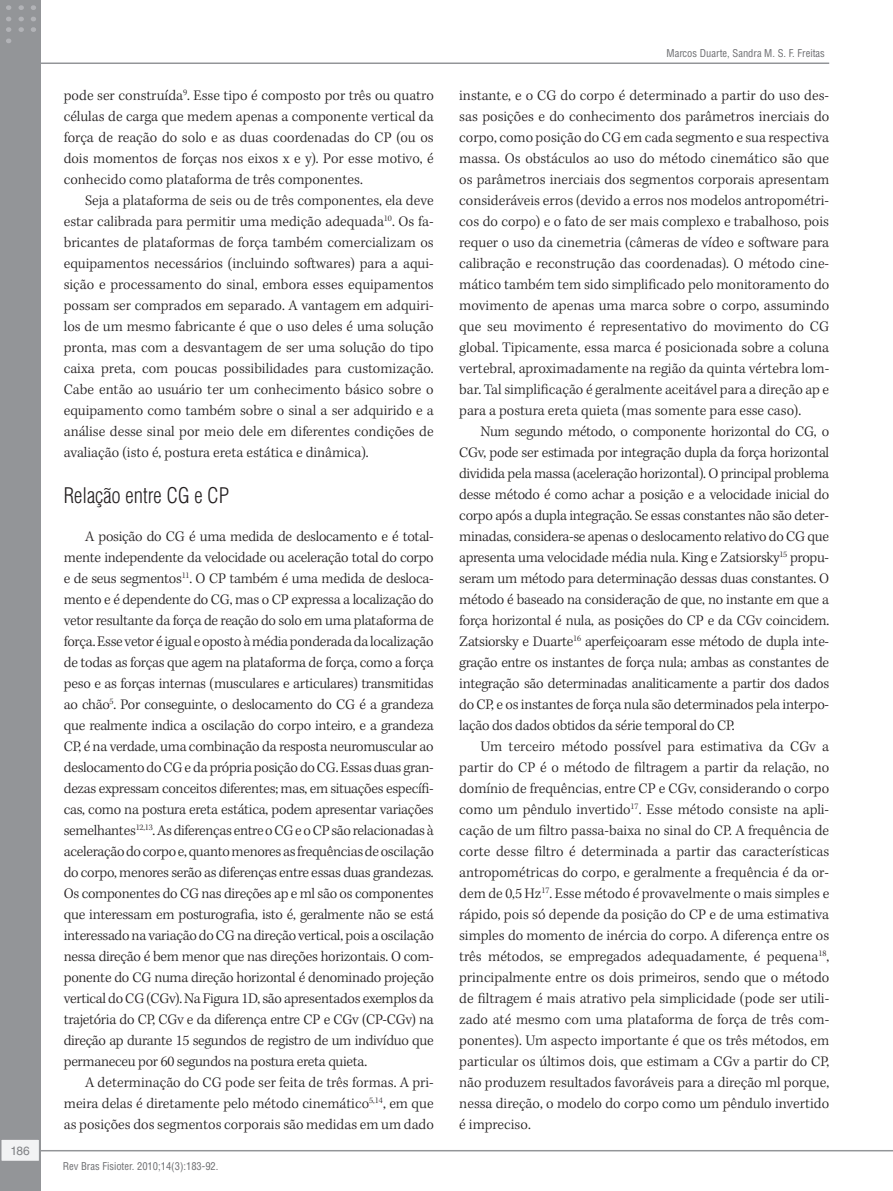
<style>
.page{position:relative;width:893px;height:1191px;background:#fff}
.page>*{position:absolute;margin:0;border:0;box-sizing:border-box;transform-origin:0 0}
.t1{font:300 condensed 21px "Helvetica LT Std";color:#231f20}
.t2{font:300 15px/21px "Kepler Std";color:#231f20;text-align:justify}
.t3{font:12px "Helvetica LT Std";color:#808285}
.t4{font:condensed 10.5px "Helvetica LT Std";color:#6c6d70}
</style>
<div class="page">
<hr style="left:14px;top:1150px;width:879px;height:1px;background:#939598">
<hr style="left:13px;top:62px;width:816px;height:2px;background:#939598">
<div style="left:0;top:0;width:40px;height:1191px;background:#939598"></div>
<div style="left:1px;top:1139px;width:39px;height:22px;background:#f2f3f4"></div>
<div style="left:0;top:1138px;width:40px;height:24px;border:2px solid #939598"></div>
<svg style="left:6px;top:39px;width:5px;height:4px"></svg>
<svg style="left:6px;top:27px;width:5px;height:5px"></svg>
<svg style="left:6px;top:17px;width:5px;height:4px"></svg>
<svg style="left:6px;top:5px;width:5px;height:5px"></svg>
<svg style="left:19px;top:27px;width:5px;height:5px"></svg>
<svg style="left:19px;top:17px;width:5px;height:4px"></svg>
<svg style="left:19px;top:5px;width:5px;height:5px"></svg>
<svg style="left:31px;top:27px;width:5px;height:5px"></svg>
<svg style="left:31px;top:17px;width:5px;height:4px"></svg>
<svg style="left:31px;top:5px;width:5px;height:5px"></svg>
<p class="t3" style="left:10px;top:1143px;width:21px">186</p>
<p class="t2" style="left:64px;top:85px;width:371px">pode ser construída<sup>9</sup>. Esse tipo é composto por três ou quatro células de carga que medem apenas a componente vertical da força de reação do solo e as duas coordenadas do CP (ou os dois momentos de forças nos eixos x e y). Por esse motivo, é conhecido como plataforma de três componentes.</p>
<p class="t2" style="left:64px;top:190px;width:371px;text-indent:21px">Seja a plataforma de seis ou de três componentes, ela deve estar calibrada para permitir uma medição adequada<sup>10</sup>. Os fa&shy;bricantes de plataformas de força também comercializam os equipamentos necessários (incluindo softwares) para a aqui&shy;sição e processamento do sinal, embora esses equipamentos possam ser comprados em separado. A vantagem em adquiri&shy;los de um mesmo fabricante é que o uso deles é uma solução pronta, mas com a desvantagem de ser uma solução do tipo caixa preta, com poucas possibilidades para customização.<br>Cabe então ao usuário ter um conhecimento básico sobre o equipamento como também sobre o sinal a ser adquirido e a análise desse sinal por meio dele em diferentes condições de avaliação (isto é, postura ereta estática e dinâmica).</p>
<h1 class="t1" style="left:64px;top:483px;width:167px">Relação entre CG e CP</h1>
<p class="t2" style="left:64px;top:526px;width:371px;text-indent:21px">A posição do CG é uma medida de deslocamento e é total&shy;mente independente da velocidade ou aceleração total do corpo e de seus segmentos<sup>11</sup>. O CP também é uma medida de desloca&shy;mento e é dependente do CG, mas o CP expressa a localização do vetor resultante da força de reação do solo em uma plataforma de força. Esse vetor é igual e oposto à média ponderada da localização de todas as forças que agem na plataforma de força, como a força peso e as forças internas (musculares e articulares) transmitidas ao chão<sup>5</sup>. Por conseguinte, o deslocamento do CG é a grandeza que realmente indica a oscilação do corpo inteiro, e a grandeza CP, é na verdade, uma combinação da resposta neuromuscular ao deslocamento do CG e da própria posição do CG. Essas duas gran&shy;dezas expressam conceitos diferentes; mas, em situações específi&shy;cas, como na postura ereta estática, podem apresentar variações semelhantes<sup>12,13</sup>. As diferenças entre o CG e o CP são relacionadas à aceleração do corpo e, quanto menores as frequências de oscilação do corpo, menores serão as diferenças entre essas duas grandezas.<br>Os componentes do CG nas direções ap e ml são os componentes que interessam em posturografia, isto é, geralmente não se está interessado na variação do CG na direção vertical, pois a oscilação nessa direção é bem menor que nas direções horizontais. O com&shy;ponente do CG numa direção horizontal é denominado projeção vertical do CG (CGv). Na Figura 1D, são apresentados exemplos da trajetória do CP, CGv e da diferença entre CP e CGv (CP-CGv) na direção ap durante 15 segundos de registro de um indivíduo que permaneceu por 60 segundos na postura ereta quieta.</p>
<p class="t2" style="left:64px;top:1072px;width:371px;text-indent:21px">A determinação do CG pode ser feita de três formas. A pri&shy;meira delas é diretamente pelo método cinemático<sup>5,14</sup>, em que as posições dos segmentos corporais são medidas em um dado</p>
<p class="t4" style="left:63px;top:1160px;width:157px">Rev Bras Fisioter. 2010;14(3):183-92.</p>
<p class="t4" style="left:666px;top:46px;width:160px">Marcos Duarte, Sandra M. S. F. Freitas</p>
<p class="t2" style="left:459px;top:85px;width:371px">instante, e o CG do corpo é determinado a partir do uso des&shy;sas posições e do conhecimento dos parâmetros inerciais do corpo, como posição do CG em cada segmento e sua respectiva massa. Os obstáculos ao uso do método cinemático são que os parâmetros inerciais dos segmentos corporais apresentam consideráveis erros (devido a erros nos modelos antropométri&shy;cos do corpo) e o fato de ser mais complexo e trabalhoso, pois requer o uso da cinemetria (câmeras de vídeo e software para calibração e reconstrução das coordenadas). O método cine&shy;mático também tem sido simplificado pelo monitoramento do movimento de apenas uma marca sobre o corpo, assumindo que seu movimento é representativo do movimento do CG global. Tipicamente, essa marca é posicionada sobre a coluna vertebral, aproximadamente na região da quinta vértebra lom&shy;bar. Tal simplificação é geralmente aceitável para a direção ap e para a postura ereta quieta (mas somente para esse caso).</p>
<p class="t2" style="left:459px;top:421px;width:371px;text-indent:21px">Num segundo método, o componente horizontal do CG, o CGv, pode ser estimada por integração dupla da força horizontal dividida pela massa (aceleração horizontal). O principal problema desse método é como achar a posição e a velocidade inicial do corpo após a dupla integração. Se essas constantes não são deter&shy;minadas, considera-se apenas o deslocamento relativo do CG que apresenta uma velocidade média nula. King e Zatsiorsky<sup>15</sup> propu&shy;seram um método para determinação dessas duas constantes. O método é baseado na consideração de que, no instante em que a força horizontal é nula, as posições do CP e da CGv coincidem.<br>Zatsiorsky e Duarte<sup>16</sup> aperfeiçoaram esse método de dupla inte&shy;gração entre os instantes de força nula; ambas as constantes de integração são determinadas analiticamente a partir dos dados do CP, e os instantes de força nula são determinados pela interpo&shy;lação dos dados obtidos da série temporal do CP.</p>
<p class="t2" style="left:459px;top:736px;width:371px;text-indent:21px">Um terceiro método possível para estimativa da CGv a partir do CP é o método de filtragem a partir da relação, no domínio de frequências, entre CP e CGv, considerando o corpo como um pêndulo invertido<sup>17</sup>. Esse método consiste na apli&shy;cação de um filtro passa-baixa no sinal do CP. A frequência de corte desse filtro é determinada a partir das características antropométricas do corpo, e geralmente a frequência é da or&shy;dem de 0,5 Hz<sup>17</sup>. Esse método é provavelmente o mais simples e rápido, pois só depende da posição do CP e de uma estimativa simples do momento de inércia do corpo. A diferença entre os três métodos, se empregados adequadamente, é pequena<sup>18</sup>, principalmente entre os dois primeiros, sendo que o método de filtragem é mais atrativo pela simplicidade (pode ser utili&shy;zado até mesmo com uma plataforma de força de três com&shy;ponentes). Um aspecto importante é que os três métodos, em particular os últimos dois, que estimam a CGv a partir do CP, não produzem resultados favoráveis para a direção ml porque, nessa direção, o modelo do corpo como um pêndulo invertido é impreciso.</p>
</div>
